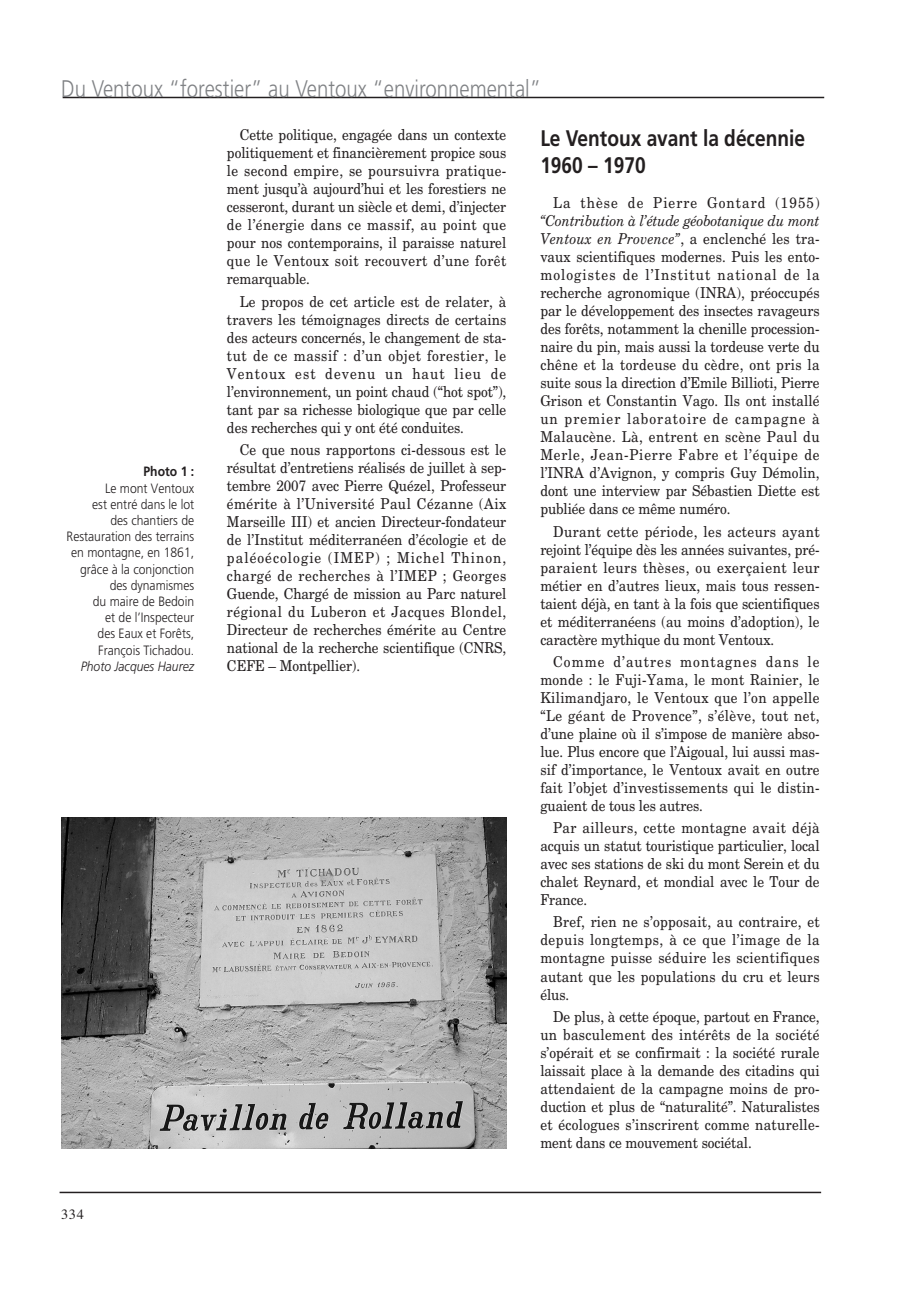
<style>
.page{position:relative;width:919px;height:1289px;background:#fff}
.page>*{position:absolute;margin:0;border:0;box-sizing:border-box;transform-origin:0 0}
.t1{font:300 24px "Frutiger";color:#808285;scale:.85 1}
.t2{font:700 22.5px/27px "Frutiger";color:#231f20;scale:.85 1}
.t3{font:15px/18px "New Century Schlbk";letter-spacing:-.005em;color:#231f20;text-align:justify;scale:.9 1}
.t4{font:15px "New Century Schlbk";letter-spacing:.08em;color:#231f20;scale:.9 1}
.t5{font:14.25px "Times";color:#231f20}
.t6{font:300 13.5px/16.2px "Frutiger";color:#231f20;text-align:right;scale:.9 1}
.t7{font:italic 300 13.5px "Frutiger";color:#231f20;scale:.9 1}
.t8{font:700 13.5px "Frutiger";color:#231f20;scale:.9 1}
.s1{font-style:italic}
</style>
<div class="page">
<hr style="left:60px;top:1191px;width:761px;height:2px;background:#231f20">
<hr style="left:63px;top:97px;width:761px;height:1px;background:#231f20">
<img style="left:62px;top:817px;width:444px;height:331px">
<h1 class="t1" style="left:61px;top:75px;width:566px">Du Ventoux “forestier” au Ventoux “environnemental”</h1>
<p class="t8" style="left:143px;top:463px;width:58px">Photo 1 :</p>
<p class="t6" style="left:67px;top:479px;width:143px">Le mont Ventoux<br>est entré dans le lot<br>des chantiers de<br>Restauration des terrains en montagne, en 1861, grâce à la conjonction des dynamismes<br>du maire de Bedoin<br>et de l’Inspecteur<br>des Eaux et Forêts,<br>François Tichadou.</p>
<p class="t7" style="left:81px;top:658px;width:128px">Photo Jacques Haurez</p>
<p class="t3" style="left:227px;top:126px;width:312px;text-indent:13px">Cette politique, engagée dans un contexte politiquement et financièrement propice sous le second empire, se poursuivra pratique&shy;ment jusqu’à aujourd’hui et les forestiers ne cesseront, durant un siècle et demi, d’injecter de l’énergie dans ce massif, au point que pour nos contemporains, il paraisse naturel que le Ventoux soit recouvert d’une forêt remarquable.</p>
<p class="t3" style="left:227px;top:292px;width:312px;text-indent:13px">Le propos de cet article est de relater, à travers les témoignages directs de certains des acteurs concernés, le changement de sta&shy;tut de ce massif : d’un objet forestier, le Ventoux est devenu un haut lieu de l’environnement, un point chaud (“hot spot”), tant par sa richesse biologique que par celle des recherches qui y ont été conduites.</p>
<p class="t3" style="left:227px;top:440px;width:312px;text-indent:13px">Ce que nous rapportons ci-dessous est le résultat d’entretiens réalisés de juillet à sep&shy;tembre 2007 avec Pierre Quézel, Professeur émérite à l’Université Paul Cézanne (Aix Marseille III) et ancien Directeur-fondateur de l’Institut méditerranéen d’écologie et de paléoécologie (IMEP) ; Michel Thinon, chargé de recherches à l’IMEP ; Georges Guende, Chargé de mission au Parc naturel régional du Luberon et Jacques Blondel, Directeur de recherches émérite au Centre national de la recherche scientifique (CNRS, CEFE – Montpellier).</p>
<p class="t5" style="left:61px;top:1200px;width:24px">334</p>
<h2 class="t2" style="left:540px;top:125px;width:313px">Le Ventoux avant la décennie<br>1960 – 1970</h2>
<p class="t4" style="left:553px;top:193px;width:297px">La thèse de Pierre Gontard (1955)</p>
<p class="t3" style="left:540px;top:211px;width:312px"><span class="s1">“Contribution à l’étude géobotanique du mont Ventoux en Provence”</span>, a enclenché les tra&shy;vaux scientifiques modernes. Puis les ento&shy;mologistes de l’Institut national de la recherche agronomique (INRA), préoccupés par le développement des insectes ravageurs des forêts, notamment la chenille procession&shy;naire du pin, mais aussi la tordeuse verte du chêne et la tordeuse du cèdre, ont pris la suite sous la direction d’Emile Billioti, Pierre Grison et Constantin Vago. Ils ont installé un premier laboratoire de campagne à Malaucène. Là, entrent en scène Paul du Merle, Jean-Pierre Fabre et l’équipe de l’INRA d’Avignon, y compris Guy Démolin, dont une interview par Sébastien Diette est publiée dans ce même numéro.</p>
<p class="t3" style="left:540px;top:522px;width:312px;text-indent:13px">Durant cette période, les acteurs ayant rejoint l’équipe dès les années suivantes, pré&shy;paraient leurs thèses, ou exerçaient leur métier en d’autres lieux, mais tous ressen&shy;taient déjà, en tant à la fois que scientifiques et méditerranéens (au moins d’adoption), le caractère mythique du mont Ventoux.</p>
<p class="t3" style="left:540px;top:652px;width:312px;text-indent:13px">Comme d’autres montagnes dans le monde : le Fuji-Yama, le mont Rainier, le Kilimandjaro, le Ventoux que l’on appelle “Le géant de Provence”, s’élève, tout net, d’une plaine où il s’impose de manière abso&shy;lue. Plus encore que l’Aigoual, lui aussi mas&shy;sif d’importance, le Ventoux avait en outre fait l’objet d’investissements qui le distin&shy;guaient de tous les autres.</p>
<p class="t3" style="left:540px;top:818px;width:312px;text-indent:13px">Par ailleurs, cette montagne avait déjà acquis un statut touristique particulier, local avec ses stations de ski du mont Serein et du chalet Reynard, et mondial avec le Tour de France.</p>
<p class="t3" style="left:540px;top:912px;width:312px;text-indent:13px">Bref, rien ne s’opposait, au contraire, et depuis longtemps, à ce que l’image de la montagne puisse séduire les scientifiques autant que les populations du cru et leurs élus.</p>
<p class="t3" style="left:540px;top:1007px;width:312px;text-indent:13px">De plus, à cette époque, partout en France, un basculement des intérêts de la société s’opérait et se confirmait : la société rurale laissait place à la demande des citadins qui attendaient de la campagne moins de pro&shy;duction et plus de “naturalité”. Naturalistes et écologues s’inscrirent comme naturelle&shy;ment dans ce mouvement sociétal.</p>
</div>
